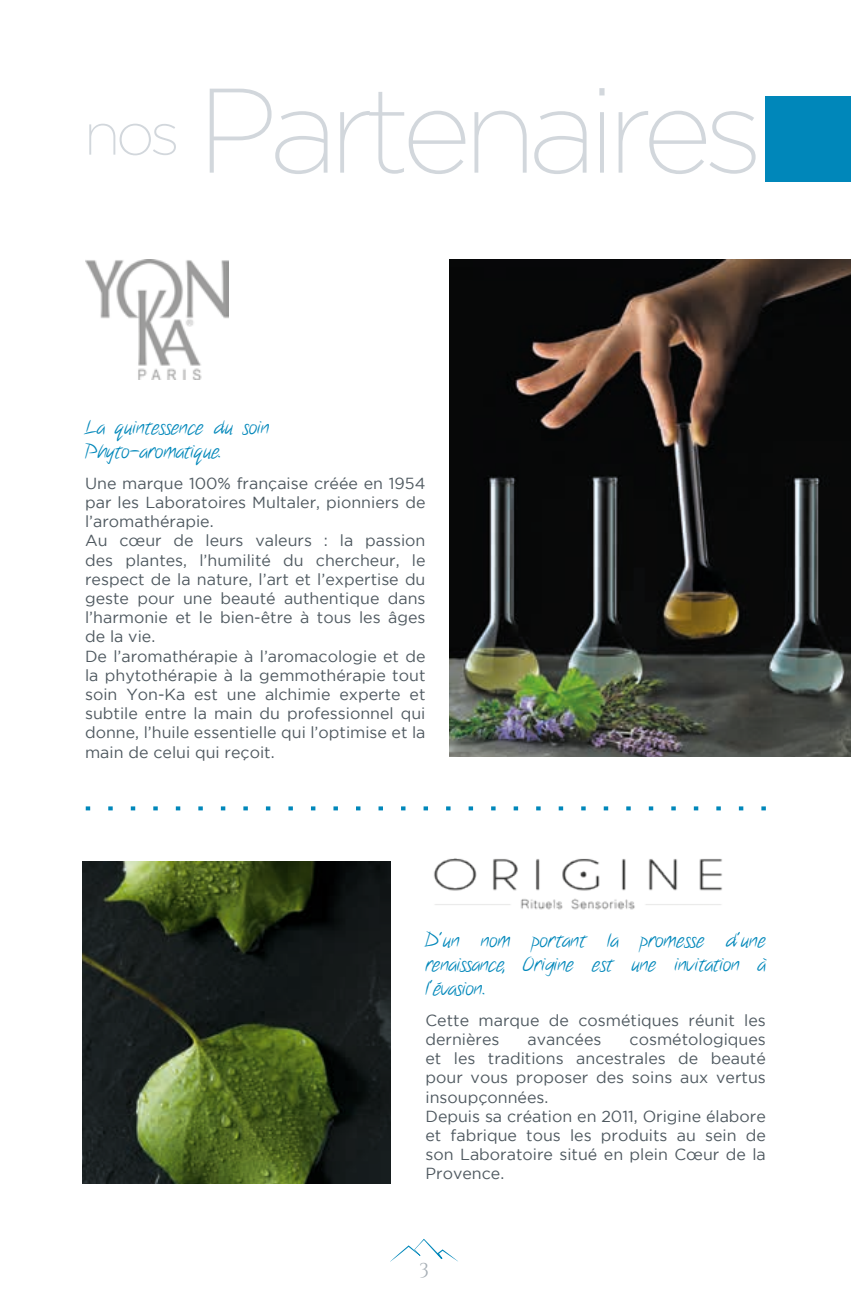
<style>
.page{position:relative;width:851px;height:1304px;background:#fff}
.page>*{position:absolute;margin:0;border:0;box-sizing:border-box;transform-origin:0 0}
.t1{font:200 120px "Gotham";letter-spacing:-.07em;color:#d2d7dc}
.t2{font:20px/24px "Notethis";color:#0087ba}
.t3{font:20px "Cinzel";color:#a6aeb5}
.t4{font:16px/19.2px "Gotham";color:#4f5960}
.s1{font-size:60px}
</style>
<div class="page">
<svg style="left:390px;top:1239px;width:68px;height:23px"></svg>
<img style="left:433px;top:858px;width:290px;height:52px">
<img style="left:85px;top:259px;width:143px;height:121px">
<div style="left:765px;top:96px;width:85px;height:85px;background:#0087ba"></div>
<svg style="left:86px;top:806px;width:679px;height:4px"></svg>
<img style="left:449px;top:259px;width:401px;height:497px">
<img style="left:83px;top:862px;width:307px;height:321px">
<h1 class="t1" style="left:84px;top:65px;width:680px"><span class="s1">nos</span> Partenaires</h1>
<p class="t2" style="left:85px;top:416px;width:185px">La quintessence du soin<br>Phyto-aromatique.</p>
<p class="t4" style="left:85px;top:473px;width:342px">Une marque 100% française créée en 1954 par les Laboratoires Multaler, pionniers de l’aromathérapie.<br>Au cœur de leurs valeurs : la passion des plantes, l’humilité du chercheur, le respect de la nature, l’art et l’expertise du geste pour une beauté authentique dans l’harmonie et le bien-être à tous les âges de la vie.<br>De l’aromathérapie à l’aromacologie et de la phytothérapie à la gemmothérapie tout soin Yon-Ka est une alchimie experte et subtile entre la main du professionnel qui donne, l’huile essentielle qui l’optimise et la main de celui qui reçoit.</p>
<p class="t2" style="left:425px;top:929px;width:342px;text-align:justify">D’un nom portant la promesse d’une renaissance, Origine est une invitation à l’évasion.</p>
<p class="t4" style="left:425px;top:1010px;width:342px">Cette marque de cosmétiques réunit les dernières</p>
<p class="t4" style="left:425px;top:1029px;width:342px;text-indent:204px">cosmétologiques et les traditions ancestrales de beauté pour vous proposer des soins aux vertus insoupçonnées.<br>Depuis sa création en 2011, Origine élabore et fabrique tous les produits au sein de son Laboratoire situé en plein Cœur de la<br>Provence.</p>
<p class="t4" style="left:527px;top:1029px;width:75px">avancées</p>
<p class="t3" style="left:419px;top:1259px;width:12px">3</p>
</div>
